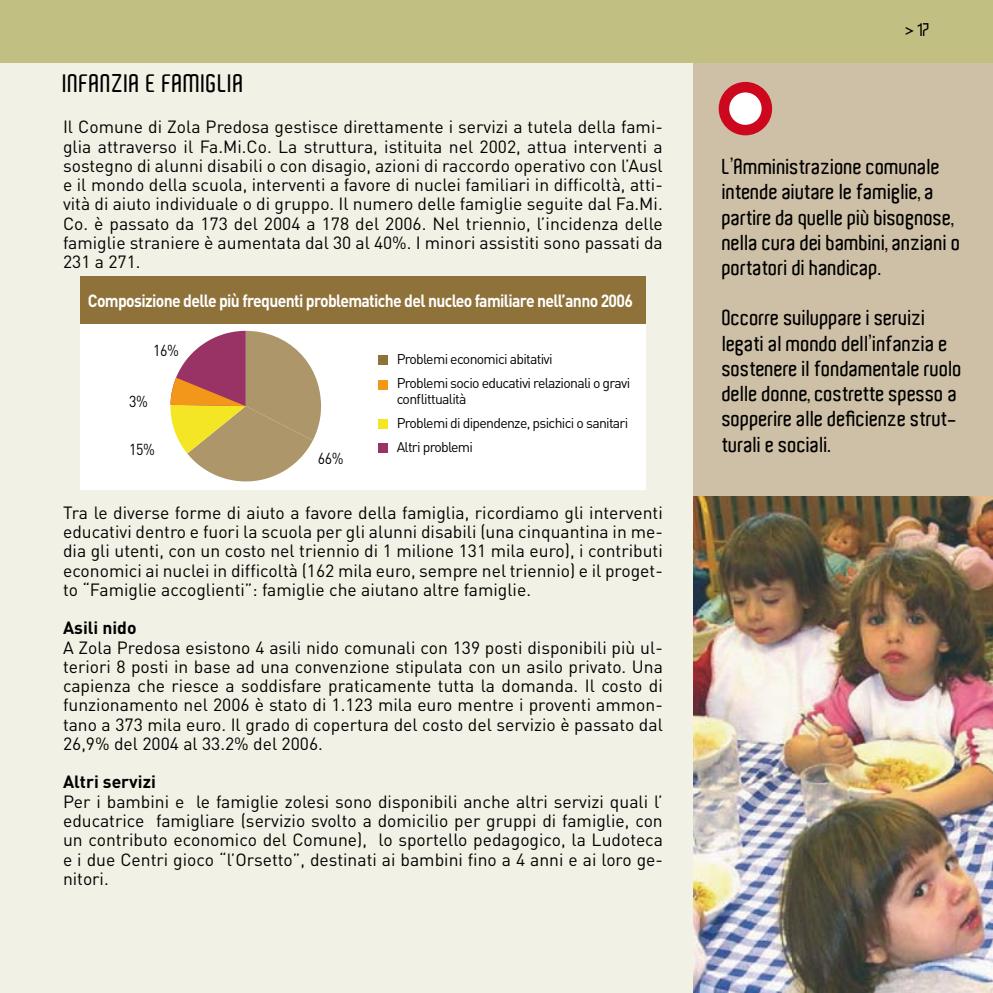
<style>
.page{position:relative;width:993px;height:993px;background:#fff}
.page>*{position:absolute;margin:0;border:0;box-sizing:border-box;transform-origin:0 0}
.t1{font:600 24.5px "Aldo";letter-spacing:.025em;color:#000}
.t2{font:600 21px/25.2px "Aldo";color:#000}
.t3{font:17.5px/19.2px "DIN";color:#000;text-align:justify}
.t4{font:700 17.5px "DIN";letter-spacing:-.04em;color:#fff;scale:.9 1}
.t5{font:700 17.5px "DIN";color:#000}
.t6{font:600 17.5px "Aldo";color:#000;scale:.9 1}
.t7{font:15.75px "DIN";color:#000;scale:.9 1}
.t8{font:14px/23.8px "DIN";letter-spacing:-.05em;color:#000}
</style>
<div class="page">
<div style="left:0;top:2px;width:992px;height:990px;background:#f2f1e5"></div>
<div style="left:693px;top:0;width:299px;height:992px;background:#cec0a6"></div>
<svg style="left:723px;top:87px;width:43px;height:43px"></svg>
<div style="left:718px;top:82px;width:53px;height:53px;border:10px solid #cc071e;border-radius:50%"></div>
<img style="left:693px;top:496px;width:299px;height:496px">
<div style="left:80px;top:276px;width:565px;height:213px;background:#fff"></div>
<div style="left:80px;top:276px;width:565px;height:47px;background:#8f713a"></div>
<div style="left:378px;top:355px;width:9px;height:10px;background:#8f713a"></div>
<div style="left:378px;top:380px;width:9px;height:9px;background:#f3971b"></div>
<div style="left:378px;top:419px;width:9px;height:9px;background:#f4e625"></div>
<div style="left:378px;top:443px;width:9px;height:9px;background:#936"></div>
<svg style="left:170px;top:331px;width:151px;height:150px"></svg>
<div style="left:0;top:0;width:992px;height:63px;background:#c1bf81"></div>
<h1 class="t1" style="left:63px;top:70px;width:182px">INFANZIA E FAMIGLIA</h1>
<p class="t3" style="left:63px;top:117px;width:601px">Il Comune di Zola Predosa gestisce direttamente i servizi a tutela della fami&shy;glia attraverso il Fa.Mi.Co. La struttura, istituita nel 2002, attua interventi a sostegno di alunni disabili o con disagio, azioni di raccordo operativo con l’Ausl e il mondo della scuola, interventi a favore di nuclei familiari in difficoltà, atti&shy;vità di aiuto individuale o di gruppo. Il numero delle famiglie seguite dal Fa.Mi.<br>Co. è passato da 173 del 2004 a 178 del 2006. Nel triennio, l’incidenza delle famiglie straniere è aumentata dal 30 al 40%. I minori assistiti sono passati da 231 a 271.</p>
<p class="t4" style="left:88px;top:289px;width:607px">Composizione delle più frequenti problematiche del nucleo familiare nell’anno 2006</p>
<p class="t7" style="left:153px;top:340px;width:30px">16%</p>
<p class="t7" style="left:129px;top:391px;width:22px">3%</p>
<p class="t7" style="left:129px;top:439px;width:30px">15%</p>
<p class="t7" style="left:317px;top:448px;width:30px">66%</p>
<p class="t8" style="left:396px;top:346px;width:235px">Problemi economici abitativi<br>Problemi socio educativi relazionali o gravi</p>
<p class="t8" style="left:396px;top:387px;width:233px">conflittualità<br>Problemi di dipendenze, psichici o sanitari<br>Altri problemi</p>
<p class="t3" style="left:63px;top:502px;width:601px">Tra le diverse forme di aiuto a favore della famiglia, ricordiamo gli interventi educativi dentro e fuori la scuola per gli alunni disabili (una cinquantina in me&shy;dia gli utenti, con un costo nel triennio di 1 milione 131 mila euro), i contributi economici ai nuclei in difficoltà (162 mila euro, sempre nel triennio) e il proget&shy;to “Famiglie accoglienti”: famiglie che aiutano altre famiglie.</p>
<p class="t5" style="left:63px;top:616px;width:75px">Asili nido</p>
<p class="t3" style="left:63px;top:637px;width:601px">A Zola Predosa esistono 4 asili nido comunali con 139 posti disponibili più ul&shy;teriori 8 posti in base ad una convenzione stipulata con un asilo privato. Una capienza che riesce a soddisfare praticamente tutta la domanda. Il costo di funzionamento nel 2006 è stato di 1.123 mila euro mentre i proventi ammon&shy;tano a 373 mila euro. Il grado di copertura del costo del servizio è passato dal 26,9% del 2004 al 33.2% del 2006.</p>
<p class="t5" style="left:63px;top:770px;width:94px">Altri servizi</p>
<p class="t3" style="left:63px;top:791px;width:601px">Per i bambini e le famiglie zolesi sono disponibili anche altri servizi quali l’ educatrice famigliare (servizio svolto a domicilio per gruppi di famiglie, con un contributo economico del Comune), lo sportello pedagogico, la Ludoteca e i due Centri gioco “l’Orsetto”, destinati ai bambini fino a 4 anni e ai loro ge&shy;nitori.</p>
<p class="t6" style="left:905px;top:20px;width:26px">&gt; 17</p>
<p class="t2" style="left:722px;top:154px;width:240px">L’Amministrazione comunale intende aiutare le famiglie, a partire da quelle più bisognose, nella cura dei bambini, anziani o portatori di handicap.</p>
<p class="t2" style="left:722px;top:305px;width:241px">Occorre sviluppare i servizi legati al mondo dell’infanzia e sostenere il fondamentale ruolo delle donne, costrette spesso a sopperire alle deficienze strut&shy;turali e sociali.</p>
</div>
